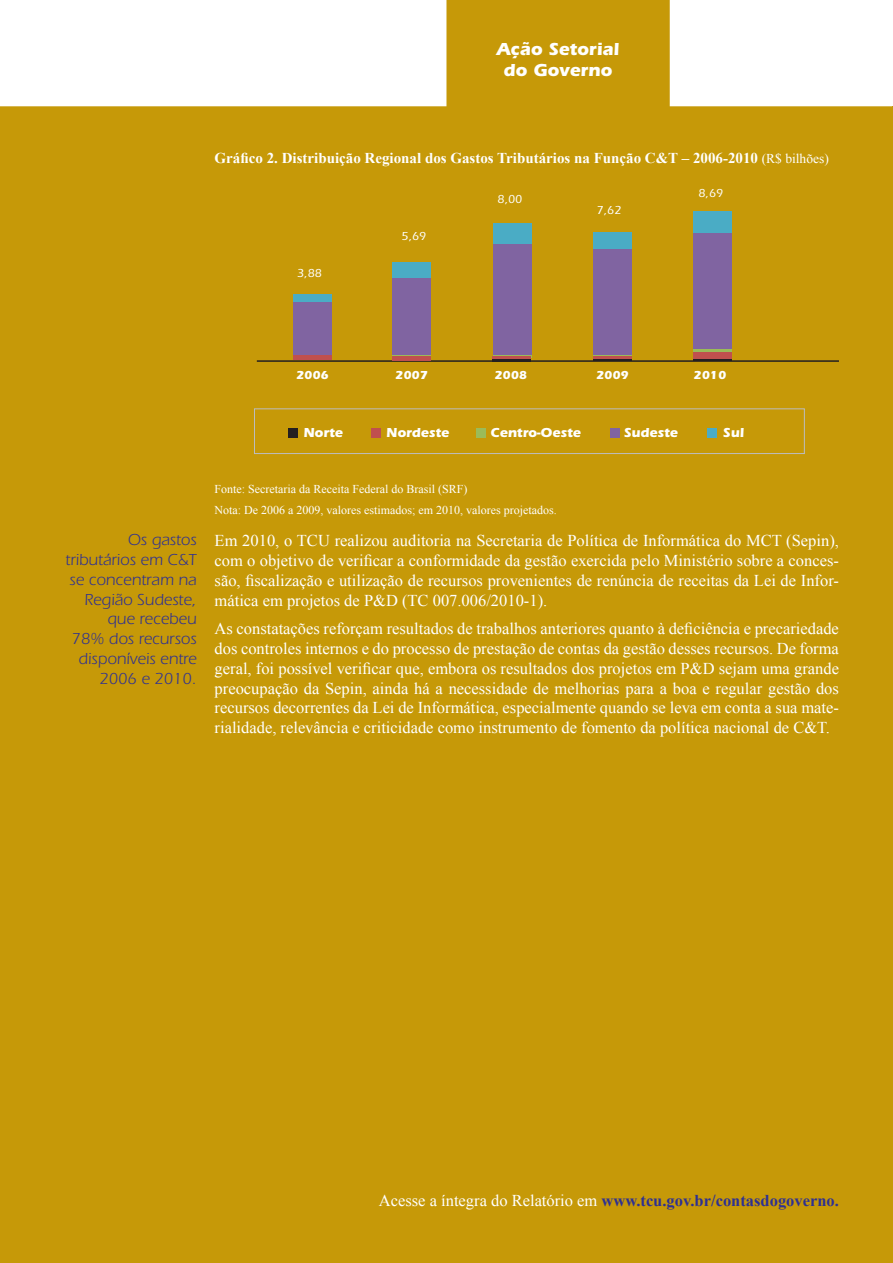
<style>
.page{position:relative;width:893px;height:1263px;background:#c69908}
.page>*{position:absolute;margin:0;border:0;box-sizing:border-box;transform-origin:0 0}
.t1{font:700 18px "ITC Eras Std";color:#fff}
.Parágrafo{font:16.5px/19.8px "Times New Roman";color:#fff;text-align:justify}
.Olho_Direita{font:16.5px/19.8px "ITC Eras Std";color:#2e3092;text-align:right}
.Assinatura{font:700 16.5px "Times New Roman";color:#2e3092}
.Título{font:700 15px "Times New Roman";color:#fff}
.t2{font:700 13.5px "ITC Eras Std";color:#fff}
.Fonte{font:12px "Times New Roman";color:#fff}
.Legenda_de_Gráfico{font:700 12px "ITC Eras Std";color:#fff}
.Legenda_de_Gráfico-2{font:500 12px "ITC Eras Std";color:#fff}
.s1{font-weight:400;font-size:13.5px}
.s2{font-weight:400;color:#fff}
</style>
<div class="page">
<div style="left:476px;top:428px;width:9px;height:9px;background:#9bbb58"></div>
<div style="left:371px;top:428px;width:9px;height:10px;background:#c0504e"></div>
<div style="left:288px;top:428px;width:10px;height:9px;background:#231f20"></div>
<div style="left:610px;top:428px;width:9px;height:9px;background:#8064a1"></div>
<div style="left:707px;top:428px;width:10px;height:9px;background:#4aacc5"></div>
<div style="left:254px;top:409px;width:550px;height:45px;border:1px solid #bcbdc0"></div>
<hr style="left:257px;top:360px;width:582px;height:2px;background:#231f20">
<div style="left:293px;top:352px;width:38px;height:5px;background:#8064a1"></div>
<div style="left:293px;top:295px;width:38px;height:52px;background:#4aacc5"></div>
<div style="left:293px;top:355px;width:38px;height:5px;background:#c0504e"></div>
<div style="left:293px;top:302px;width:38px;height:52px;background:#8064a1"></div>
<svg style="left:393px;top:354px;width:38px;height:2px"></svg>
<div style="left:393px;top:263px;width:38px;height:52px;background:#4aacc5"></div>
<div style="left:393px;top:356px;width:38px;height:5px;background:#c0504e"></div>
<div style="left:393px;top:278px;width:38px;height:76px;background:#8064a1"></div>
<hr style="left:493px;top:353px;width:38px;height:4px;background:#9bbb58">
<div style="left:493px;top:223px;width:38px;height:21px;background:#4aacc5"></div>
<hr style="left:493px;top:356px;width:38px;height:4px;background:#c0504e">
<hr style="left:493px;top:359px;width:38px;height:2px;background:#231f20">
<div style="left:493px;top:244px;width:38px;height:111px;background:#8064a1"></div>
<hr style="left:593px;top:353px;width:39px;height:4px;background:#9bbb58">
<div style="left:593px;top:233px;width:39px;height:17px;background:#4aacc5"></div>
<hr style="left:593px;top:356px;width:39px;height:4px;background:#c0504e">
<div style="left:593px;top:249px;width:39px;height:106px;background:#8064a1"></div>
<svg style="left:693px;top:349px;width:38px;height:4px"></svg>
<div style="left:693px;top:211px;width:38px;height:23px;background:#4aacc5"></div>
<div style="left:693px;top:353px;width:38px;height:6px;background:#c0504e"></div>
<div style="left:693px;top:234px;width:38px;height:115px;background:#8064a1"></div>
<hr style="left:593px;top:359px;width:39px;height:1px;background:#231f20">
<hr style="left:693px;top:359px;width:38px;height:1px;background:#231f20">
<p class="t1" style="left:497px;top:38px;width:124px">Ação Setorial</p>
<p class="t1" style="left:503px;top:60px;width:110px">do Governo</p>
<p class="Título" style="left:215px;top:148px;width:616px">Gráfico 2. Distribuição Regional dos Gastos Tributários na Função C&amp;T – 2006-2010 <span class="s1">(R$ bilhões)</span></p>
<p class="Legenda_de_Gráfico-2" style="left:297px;top:266px;width:26px">3,88</p>
<p class="Legenda_de_Gráfico-2" style="left:402px;top:229px;width:26px">5,69</p>
<p class="Legenda_de_Gráfico-2" style="left:498px;top:193px;width:26px">8,00</p>
<p class="Legenda_de_Gráfico-2" style="left:597px;top:203px;width:26px">7,62</p>
<p class="Legenda_de_Gráfico-2" style="left:699px;top:186px;width:26px">8,69</p>
<p class="Legenda_de_Gráfico" style="left:296px;top:368px;width:34px">2006</p>
<p class="Legenda_de_Gráfico" style="left:395px;top:368px;width:34px">2007</p>
<p class="Legenda_de_Gráfico" style="left:494px;top:368px;width:34px">2008</p>
<p class="Legenda_de_Gráfico" style="left:596px;top:368px;width:34px">2009</p>
<p class="Legenda_de_Gráfico" style="left:693px;top:368px;width:34px">2010</p>
<p class="t2" style="left:303px;top:424px;width:41px">Norte</p>
<p class="t2" style="left:386px;top:425px;width:65px">Nordeste</p>
<p class="t2" style="left:491px;top:424px;width:92px">Centro-Oeste</p>
<p class="t2" style="left:624px;top:424px;width:56px">Sudeste</p>
<p class="t2" style="left:723px;top:424px;width:22px">Sul</p>
<p class="Olho_Direita" style="left:66px;top:530px;width:132px">Os gastos tributários em C&amp;T se concentram na<br>Região Sudeste, que recebeu<br>78% dos recursos disponíveis entre<br>2006 e 2010.</p>
<p class="Fonte" style="left:215px;top:481px;width:254px">Fonte: Secretaria da Receita Federal do Brasil (SRF)</p>
<p class="Fonte" style="left:215px;top:502px;width:344px">Nota: De 2006 a 2009, valores estimados; em 2010, valores projetados.</p>
<p class="Parágrafo" style="left:215px;top:531px;width:626px">Em 2010, o TCU realizou auditoria na Secretaria de Política de Informática do MCT (Sepin), com o objetivo de verificar a conformidade da gestão exercida pelo Ministério sobre a conces&shy;são, fiscalização e utilização de recursos provenientes de renúncia de receitas da Lei de Infor&shy;mática em projetos de P&amp;D (TC 007.006/2010-1).</p>
<p class="Parágrafo" style="left:215px;top:618px;width:626px">As constatações reforçam resultados de trabalhos anteriores quanto à deficiência e precariedade dos controles internos e do processo de prestação de contas da gestão desses recursos. De forma geral, foi possível verificar que, embora os resultados dos projetos em P&amp;D sejam uma grande preocupação da Sepin, ainda há a necessidade de melhorias para a boa e regular gestão dos recursos decorrentes da Lei de Informática, especialmente quando se leva em conta a sua mate&shy;rialidade, relevância e criticidade como instrumento de fomento da política nacional de C&amp;T.</p>
<p class="Assinatura" style="left:379px;top:1188px;width:462px"><span class="s2">Acesse a íntegra do Relatório em</span> www.tcu.gov.br/contasdogoverno.</p>
</div>
